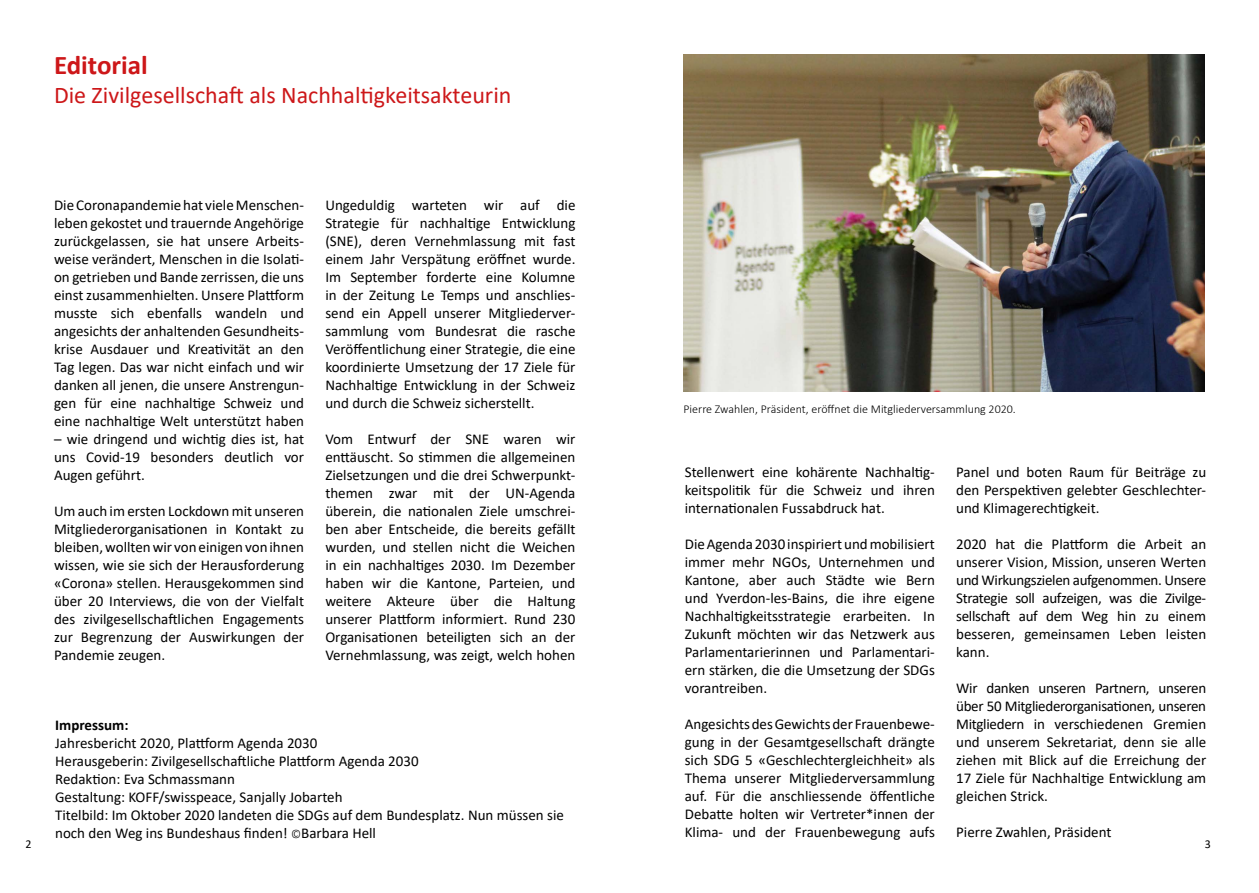
<style>
.page{position:relative;width:1259px;height:893px;background:#fff}
.page>*{position:absolute;margin:0;border:0;box-sizing:border-box;transform-origin:0 0}
.t1{font:700 27px "Calibri";color:#cd1719}
.t2{font:24px "Calibri";color:#cd1719}
.t3{font:15px/18px "Calibri";color:#000;text-align:justify}
.t4{font:700 15px "Calibri";color:#000}
.t5{font:300 12px "Calibri";color:#000}
.t6{font:12px "Calibri";color:#000}
.s1{font-weight:300;font-size:12px}
</style>
<div class="page">
<img style="left:683px;top:54px;width:522px;height:337px">
<h2 class="t1" style="left:54px;top:46px;width:95px">Editorial</h2>
<p class="t2" style="left:54px;top:78px;width:459px">Die Zivilgesellschaft als Nachhaltigkeitsakteurin</p>
<p class="t3" style="left:54px;top:196px;width:252px">Die Coronapandemie hat viele Menschen&shy;leben gekostet und trauernde Angehörige zurückgelassen, sie hat unsere Arbeits&shy;weise verändert, Menschen in die Isolati&shy;on getrieben und Bande zerrissen, die uns einst zusammenhielten. Unsere Plattform musste sich ebenfalls wandeln und angesichts der anhaltenden Gesundheits&shy;krise Ausdauer und Kreativität an den Tag legen. Das war nicht einfach und wir danken all jenen, die unsere Anstrengun&shy;gen für eine nachhaltige Schweiz und eine nachhaltige Welt unterstützt haben</p>
<p class="t3" style="left:54px;top:430px;width:252px">– wie dringend und wichtig dies ist, hat uns Covid-19 besonders deutlich vor Augen geführt.</p>
<p class="t3" style="left:54px;top:502px;width:252px">Um auch im ersten Lockdown mit unseren Mitgliederorganisationen in Kontakt zu bleiben, wollten wir von einigen von ihnen wissen, wie sie sich der Herausforderung «Corona» stellen. Herausgekommen sind über 20 Interviews, die von der Vielfalt des zivilgesellschaftlichen Engagements zur Begrenzung der Auswirkungen der Pandemie zeugen.</p>
<p class="t3" style="left:325px;top:196px;width:252px">Ungeduldig warteten wir auf die Strategie für nachhaltige Entwicklung (SNE), deren Vernehmlassung mit fast einem Jahr Verspätung eröffnet wurde.<br>Im September forderte eine Kolumne in der Zeitung Le Temps und anschlies&shy;send ein Appell unserer Mitgliederver&shy;sammlung vom Bundesrat die rasche Veröffentlichung einer Strategie, die eine koordinierte Umsetzung der 17 Ziele für Nachhaltige Entwicklung in der Schweiz und durch die Schweiz sicherstellt.</p>
<p class="t3" style="left:325px;top:430px;width:252px">Vom Entwurf der SNE waren wir enttäuscht. So stimmen die allgemeinen Zielsetzungen und die drei Schwerpunkt&shy;themen zwar mit der UN-Agenda überein, die nationalen Ziele umschrei&shy;ben aber Entscheide, die bereits gefällt wurden, und stellen nicht die Weichen in ein nachhaltiges 2030. Im Dezember haben wir die Kantone, Parteien, und weitere Akteure über die Haltung unserer Plattform informiert. Rund 230<br>Organisationen beteiligten sich an der Vernehmlassung, was zeigt, welch hohen</p>
<p class="t6" style="left:26px;top:836px;width:8px">2</p>
<p class="t4" style="left:55px;top:714px;width:75px">Impressum:</p>
<p class="t3" style="left:55px;top:734px;width:264px">Jahresbericht 2020, Plattform Agenda 2030</p>
<p class="t3" style="left:55px;top:752px;width:365px">Herausgeberin: Zivilgesellschaftliche Plattform Agenda 2030</p>
<p class="t3" style="left:55px;top:770px;width:181px">Redaktion: Eva Schmassmann</p>
<p class="t3" style="left:55px;top:788px;width:289px">Gestaltung: KOFF/swisspeace, Sanjally Jobarteh</p>
<p class="t3" style="left:55px;top:806px;width:510px">Titelbild: Im Oktober 2020 landeten die SDGs auf dem Bundesplatz. Nun müssen sie noch den Weg ins Bundeshaus finden! <span class="s1">©</span>Barbara Hell</p>
<p class="t5" style="left:683px;top:402px;width:334px">Pierre Zwahlen, Präsident, eröffnet die Mitgliederversammlung 2020.</p>
<p class="t3" style="left:685px;top:462px;width:252px">Stellenwert eine kohärente Nachhaltig&shy;keitspolitik für die Schweiz und ihren internationalen Fussabdruck hat.</p>
<p class="t3" style="left:685px;top:534px;width:252px">Die Agenda 2030 inspiriert und mobilisiert immer mehr NGOs, Unternehmen und Kantone, aber auch Städte wie Bern und Yverdon-les-Bains, die ihre eigene Nachhaltigkeitsstrategie erarbeiten. In Zukunft möchten wir das Netzwerk aus Parlamentarierinnen und Parlamentari&shy;ern stärken, die die Umsetzung der SDGs vorantreiben.</p>
<p class="t3" style="left:685px;top:714px;width:252px">Angesichts des Gewichts der Frauenbewe&shy;gung in der Gesamtgesellschaft drängte sich SDG 5 «Geschlechtergleichheit» als Thema unserer Mitgliederversammlung auf. Für die anschliessende öffentliche Debatte holten wir Vertreter*innen der Klima- und der Frauenbewegung aufs</p>
<p class="t3" style="left:956px;top:462px;width:252px">Panel und boten Raum für Beiträge zu den Perspektiven gelebter Geschlechter&shy;und Klimagerechtigkeit.</p>
<p class="t3" style="left:956px;top:534px;width:252px">2020 hat die Plattform die Arbeit an unserer Vision, Mission, unseren Werten und Wirkungszielen aufgenommen. Unsere Strategie soll aufzeigen, was die Zivilge&shy;sellschaft auf dem Weg hin zu einem besseren, gemeinsamen Leben leisten kann.</p>
<p class="t3" style="left:956px;top:678px;width:252px">Wir danken unseren Partnern, unseren über 50 Mitgliederorganisationen, unseren Mitgliedern in verschiedenen Gremien und unserem Sekretariat, denn sie alle ziehen mit Blick auf die Erreichung der 17 Ziele für Nachhaltige Entwicklung am gleichen Strick.</p>
<p class="t3" style="left:956px;top:822px;width:157px">Pierre Zwahlen, Präsident</p>
<p class="t6" style="left:1205px;top:836px;width:8px">3</p>
</div>
